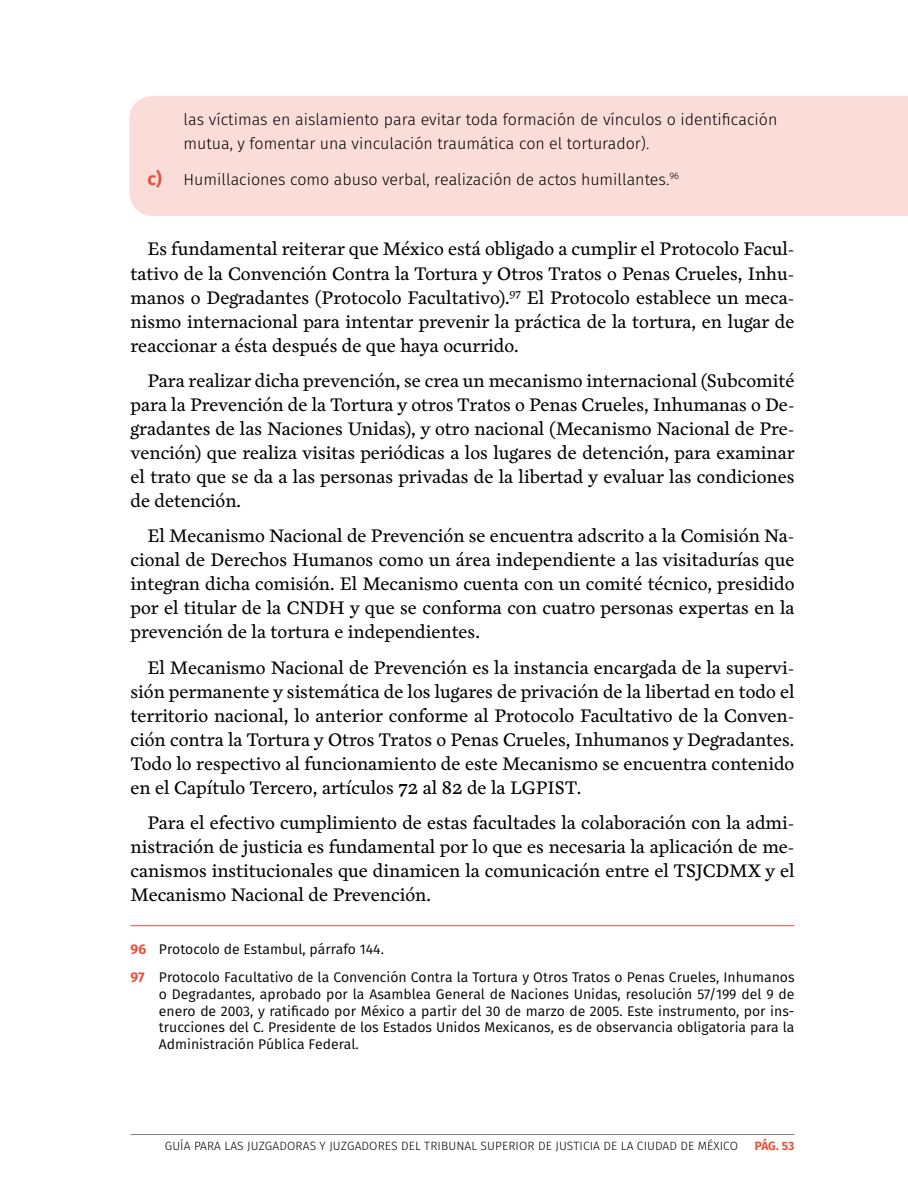
<style>
.page{position:relative;width:908px;height:1191px;background:#fff}
.page>*{position:absolute;margin:0;border:0;box-sizing:border-box;transform-origin:0 0}
.t1{font:19px/24px "Cardea OTCE";color:#000;text-align:justify}
.t2{font:300 16px/24px "Fira Sans";color:#000}
.t3{font:14px/16.8px "Fira Sans";color:#000}
.t4{font:300 12px "Fira Sans";letter-spacing:.01em;color:#000}
.t5{font:700 12px "Fira Sans";color:#e6543f}
.s1{font-weight:700;font-size:18px;color:#e6543f}
.s2{font-weight:700;color:#e6543f}
</style>
<div class="page">
<hr style="left:130px;top:1134px;width:664px;height:1px;background:#7d7d7d">
<div style="left:129px;top:96px;width:778px;height:120px;background:#faddd9"></div>
<hr style="left:130px;top:925px;width:664px;height:1px;background:#e6543f">
<p class="t2" style="left:183px;top:108px;width:595px">las víctimas en aislamiento para evitar toda formación de vínculos o identificación mutua, y fomentar una vinculación traumática con el torturador).</p>
<p class="t2" style="left:147px;top:167px;width:532px"><span class="s1">c)</span> Humillaciones como abuso verbal, realización de actos humillantes.<sup>96</sup></p>
<p class="t1" style="left:130px;top:239px;width:665px;text-indent:17px">Es fundamental reiterar que México está obligado a cumplir el Protocolo Facul&shy;tativo de la Convención Contra la Tortura y Otros Tratos o Penas Crueles, Inhu&shy;manos o Degradantes (Protocolo Facultativo).<sup>97</sup> El Protocolo establece un meca&shy;nismo internacional para intentar prevenir la práctica de la tortura, en lugar de reaccionar a ésta después de que haya ocurrido.</p>
<p class="t1" style="left:130px;top:370px;width:665px;text-indent:17px">Para realizar dicha prevención, se crea un mecanismo internacional (Subcomité para la Prevención de la Tortura y otros Tratos o Penas Crueles, Inhumanas o De&shy;gradantes de las Naciones Unidas), y otro nacional (Mecanismo Nacional de Pre&shy;vención) que realiza visitas periódicas a los lugares de detención, para examinar el trato que se da a las personas privadas de la libertad y evaluar las condiciones de detención.</p>
<p class="t1" style="left:130px;top:525px;width:665px;text-indent:17px">El Mecanismo Nacional de Prevención se encuentra adscrito a la Comisión Na&shy;cional de Derechos Humanos como un área independiente a las visitadurías que integran dicha comisión. El Mecanismo cuenta con un comité técnico, presidido por el titular de la CNDH y que se conforma con cuatro personas expertas en la prevención de la tortura e independientes.</p>
<p class="t1" style="left:130px;top:657px;width:665px;text-indent:17px">El Mecanismo Nacional de Prevención es la instancia encargada de la supervi&shy;sión permanente y sistemática de los lugares de privación de la libertad en todo el territorio nacional, lo anterior conforme al Protocolo Facultativo de la Conven&shy;ción contra la Tortura y Otros Tratos o Penas Crueles, Inhumanos y Degradantes.<br>Todo lo respectivo al funcionamiento de este Mecanismo se encuentra contenido en el Capítulo Tercero, artículos 72 al 82 de la LGPIST.</p>
<p class="t1" style="left:130px;top:812px;width:665px;text-indent:17px">Para el efectivo cumplimiento de estas facultades la colaboración con la admi&shy;nistración de justicia es fundamental por lo que es necesaria la aplicación de me&shy;canismos institucionales que dinamicen la comunicación entre el TSJCDMX y el Mecanismo Nacional de Prevención.</p>
<p class="t3" style="left:130px;top:934px;width:665px;line-height:28.2px"><span class="s2">96</span> Protocolo de Estambul, párrafo 144.<br><span class="s2">97</span> Protocolo Facultativo de la Convención Contra la Tortura y Otros Tratos o Penas Crueles, Inhumanos</p>
<p class="t3" style="left:159px;top:985px;width:636px;text-align:justify">o Degradantes, aprobado por la Asamblea General de Naciones Unidas, resolución 57/199 del 9 de enero de 2003, y ratificado por México a partir del 30 de marzo de 2005. Este instrumento, por ins&shy;trucciones del C. Presidente de los Estados Unidos Mexicanos, es de observancia obligatoria para la Administración Pública Federal.</p>
<p class="t4" style="left:165px;top:1137px;width:574px">GUÍA PARA LAS JUZGADORAS Y JUZGADORES DEL TRIBUNAL SUPERIOR DE JUSTICIA DE LA CIUDAD DE MÉXICO</p>
<p class="t5" style="left:754px;top:1137px;width:41px">PÁG. 53</p>
</div>
